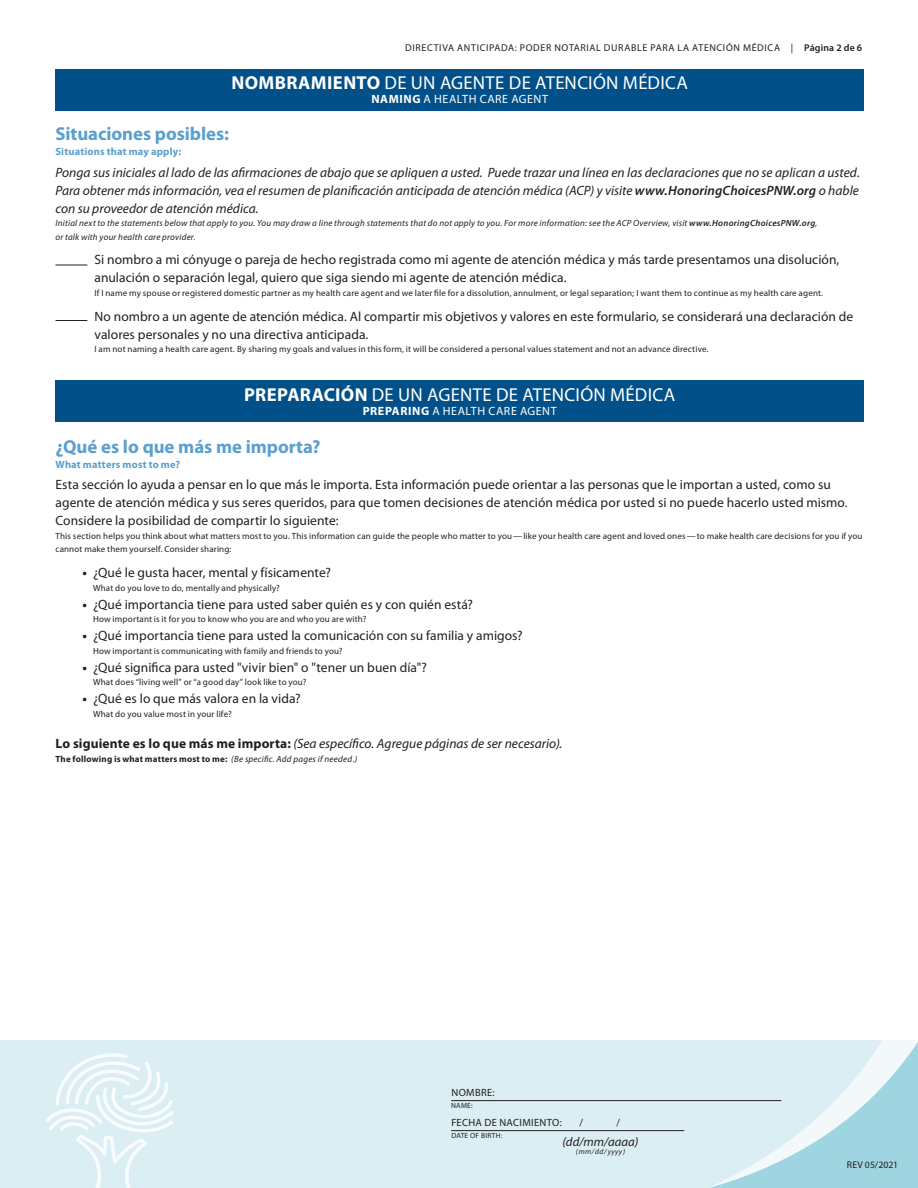
<style>
.page{position:relative;width:918px;height:1188px;background:#fff}
.page>*{position:absolute;margin:0;border:0;box-sizing:border-box;transform-origin:0 0}
.Resources_Form_Text{font:18.75px "Myriad Pro";letter-spacing:.015em;color:#fff}
.t1{font:700 18.75px "Myriad Pro";letter-spacing:-.005em;color:#5a9fce}
.t2{font:13.5px/18px "Myriad Pro";letter-spacing:.005em;color:#231f20}
.Resources_Form_Text-2{font:italic 13.5px/18px "Myriad Pro";color:#231f20;text-align:justify}
.Resources_Form_Text-3{font:italic 12.75px "Myriad Pro";color:#231f20}
.Resources_Form_Text-4{font:12px "Myriad Pro";letter-spacing:.045em;color:#fff}
.t3{font:700 10.5px "Myriad Pro";letter-spacing:.015em;color:#5a9fce}
.Resources_Form_Text-5{font:10.5px "Myriad Pro";letter-spacing:.03em;color:#231f20}
.t4{font:9.9px "Myriad Pro";letter-spacing:.065em;color:#231f20}
.t5{font:9.75px "Myriad Pro";letter-spacing:.005em;color:#231f20}
.t6{font:9px/13.5px "Myriad Pro";letter-spacing:.015em;color:#231f20}
.t7{font:italic 9px/13.5px "Myriad Pro";letter-spacing:.025em;color:#231f20}
.Resources_Form_Text-6{font:700 9px "Myriad Pro";letter-spacing:.02em;color:#231f20}
.t8{font:7.5px "Myriad Pro";letter-spacing:.03em;color:#231f20}
.Resources_Form_Text-7{font:italic 7.5px "Myriad Pro";letter-spacing:.055em;color:#231f20}
.s1{font-weight:600}
.s2{font-weight:700}
.s3{font-weight:700;font-style:normal}
.s4{font-weight:400;font-style:italic}
</style>
<div class="page">
<div style="left:56px;top:380px;width:808px;height:42px;background:#015089"></div>
<div style="left:56px;top:69px;width:808px;height:41px;background:#015089"></div>
<div style="left:0;top:1041px;width:918px;height:147px;background:#dbeef3"></div>
<svg style="left:570px;top:1041px;width:348px;height:147px"></svg>
<hr style="left:451px;top:1100px;width:330px;height:1px;background:#231f20">
<hr style="left:451px;top:1130px;width:233px;height:1px;background:#231f20">
<svg style="left:46px;top:1053px;width:128px;height:135px"></svg>
<hr style="left:56px;top:265px;width:31px;height:1px;background:#231f20">
<hr style="left:56px;top:320px;width:31px;height:1px;background:#231f20">
<p class="t4" style="left:405px;top:42px;width:458px">DIRECTIVA ANTICIPADA: PODER NOTARIAL DURABLE PARA LA ATENCIÓN MÉDICA | <span class="s1">Página 2 de 6</span></p>
<p class="Resources_Form_Text" style="left:231px;top:71px;width:458px"><span class="s2">NOMBRAMIENTO</span> DE UN AGENTE DE ATENCIÓN MÉDICA</p>
<p class="Resources_Form_Text-4" style="left:371px;top:92px;width:178px"><span class="s2">NAMING</span> A HEALTH CARE AGENT</p>
<p class="t1" style="left:56px;top:122px;width:175px">Situaciones posibles:</p>
<p class="t3" style="left:56px;top:145px;width:127px">Situations that may apply:</p>
<p class="Resources_Form_Text-2" style="left:56px;top:163px;width:806px">Ponga sus iniciales al lado de las afirmaciones de abajo que se apliquen a usted. Puede trazar una línea en las declaraciones que no se aplican a usted.<br>Para obtener más información, vea el resumen de planificación anticipada de atención médica (ACP) y visite <span class="s1">www.HonoringChoicesPNW.org</span> o hable con su proveedor de atención médica.</p>
<p class="t7" style="left:56px;top:216px;width:763px">Initial next to the statements below that apply to you. You may draw a line through statements that do not apply to you. For more information: see the ACP Overview, visit <span class="s1">www.HonoringChoicesPNW.org</span>, or talk with your health care provider.</p>
<p class="t2" style="left:94px;top:251px;width:746px">Si nombro a mi cónyuge o pareja de hecho registrada como mi agente de atención médica y más tarde presentamos una disolución, anulación o separación legal, quiero que siga siendo mi agente de atención médica.</p>
<p class="t6" style="left:94px;top:286px;width:730px">If I name my spouse or registered domestic partner as my health care agent and we later file for a dissolution, annulment, or legal separation; I want them to continue as my health care agent.</p>
<p class="t2" style="left:94px;top:307px;width:760px">No nombro a un agente de atención médica. Al compartir mis objetivos y valores en este formulario, se considerará una declaración de valores personales y no una directiva anticipada.</p>
<p class="t6" style="left:94px;top:342px;width:616px">I am not naming a health care agent. By sharing my goals and values in this form, it will be considered a personal values statement and not an advance directive.</p>
<p class="Resources_Form_Text" style="left:244px;top:383px;width:433px"><span class="s2">PREPARACIÓN</span> DE UN AGENTE DE ATENCIÓN MÉDICA</p>
<p class="Resources_Form_Text-4" style="left:363px;top:404px;width:196px"><span class="s2">PREPARING</span> A HEALTH CARE AGENT</p>
<p class="t1" style="left:56px;top:435px;width:267px">¿Qué es lo que más me importa?</p>
<p class="t3" style="left:56px;top:458px;width:126px">What matters most to me?</p>
<p class="t2" style="left:56px;top:476px;width:794px">Esta sección lo ayuda a pensar en lo que más le importa. Esta información puede orientar a las personas que le importan a usted, como su agente de atención médica y sus seres queridos, para que tomen decisiones de atención médica por usted si no puede hacerlo usted mismo.<br>Considere la posibilidad de compartir lo siguiente:</p>
<p class="t6" style="left:56px;top:529px;width:809px">This section helps you think about what matters most to you. This information can guide the people who matter to you— like your health care agent and loved ones—to make health care decisions for you if you cannot make them yourself. Consider sharing:</p>
<p class="t2" style="left:82px;top:563px;width:250px"><span class="s2">•</span> ¿Qué le gusta hacer, mental y físicamente?</p>
<p class="t6" style="left:93px;top:581px;width:188px">What do you love to do, mentally and physically?</p>
<p class="t2" style="left:82px;top:595px;width:392px"><span class="s2">•</span> ¿Qué importancia tiene para usted saber quién es y con quién está?</p>
<p class="t6" style="left:93px;top:612px;width:275px">How important is it for you to know who you are and who you are with?</p>
<p class="t2" style="left:82px;top:626px;width:442px"><span class="s2">•</span> ¿Qué importancia tiene para usted la comunicación con su familia y amigos?</p>
<p class="t6" style="left:93px;top:644px;width:251px">How important is communicating with family and friends to you?</p>
<p class="t2" style="left:82px;top:658px;width:346px"><span class="s2">•</span> ¿Qué significa para usted "vivir bien" o "tener un buen día"?</p>
<p class="t6" style="left:93px;top:675px;width:215px">What does “living well” or “a good day” look like to you?</p>
<p class="t2" style="left:82px;top:689px;width:220px"><span class="s2">•</span> ¿Qué es lo que más valora en la vida?</p>
<p class="t6" style="left:93px;top:707px;width:140px">What do you value most in your life?</p>
<p class="Resources_Form_Text-2" style="left:56px;top:734px;width:508px"><span class="s3">Lo siguiente es lo que más me importa:</span> (Sea específico. Agregue páginas de ser necesario).</p>
<p class="Resources_Form_Text-6" style="left:56px;top:753px;width:303px">The following is what matters most to me: <span class="s4">(Be specific. Add pages if needed.)</span></p>
<p class="Resources_Form_Text-5" style="left:451px;top:1086px;width:45px">NOMBRE:</p>
<p class="Resources_Form_Text-5" style="left:451px;top:1116px;width:112px">FECHA DE NACIMIENTO:</p>
<p class="Resources_Form_Text-5" style="left:580px;top:1116px;width:5px">/</p>
<p class="Resources_Form_Text-5" style="left:617px;top:1116px;width:5px">/</p>
<p class="Resources_Form_Text-3" style="left:562px;top:1134px;width:78px">(dd/mm/aaaa)</p>
<p class="t8" style="left:451px;top:1101px;width:23px">NAME:</p>
<p class="t8" style="left:451px;top:1131px;width:52px">DATE OF BIRTH:</p>
<p class="Resources_Form_Text-7" style="left:576px;top:1147px;width:51px">(mm/dd/yyyy)</p>
<p class="t5" style="left:847px;top:1159px;width:53px">REV 05/2021</p>
</div>
